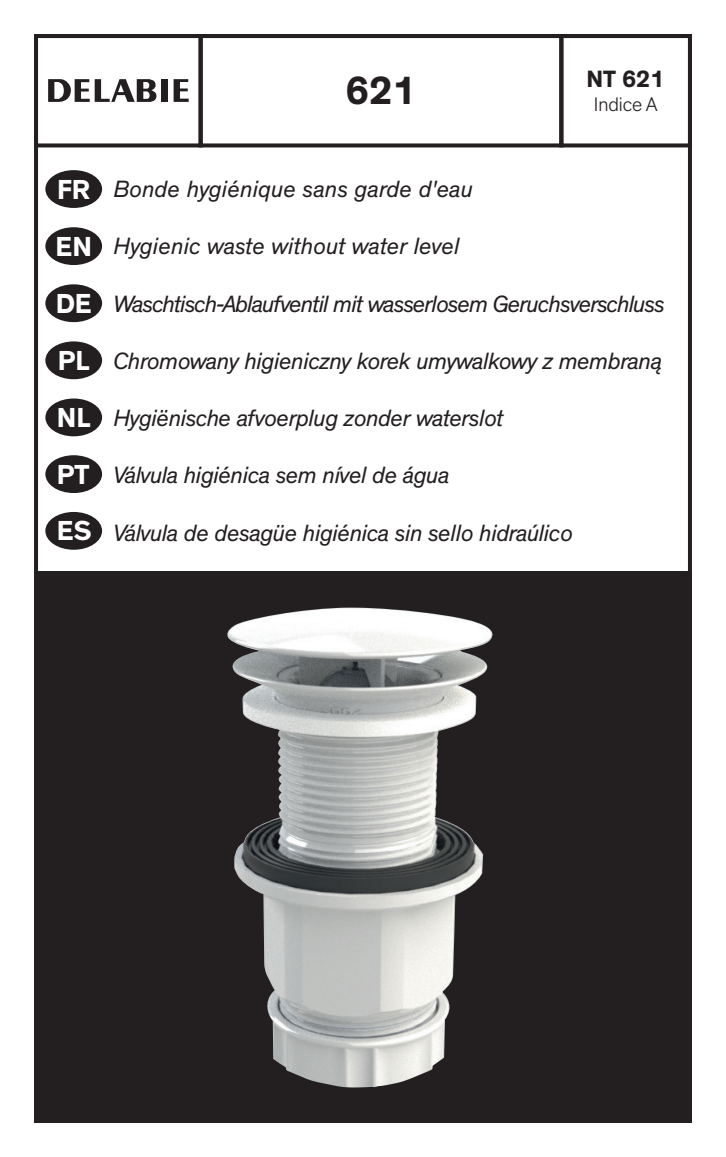
<style>
.page{position:relative;width:726px;height:1157px;background:#fff}
.page>*{position:absolute;margin:0;border:0;box-sizing:border-box;transform-origin:0 0}
.t1{font:700 40px "Theinhardt";color:#231f20}
.t2{font:700 28px "Theinhardt";color:#fff}
.t3{font:italic 24px "Theinhardt";letter-spacing:-.02em;color:#231f20}
.t4{font:italic 24px "Theinhardt";color:#231f20}
.t5{font:italic 24px "Theinhardt";letter-spacing:-.04em;color:#231f20}
.t6{font:700 24px "Theinhardt";color:#231f20}
.t7{font:300 20px "Theinhardt";color:#231f20}
</style>
<div class="page">
<div style="left:34px;top:571px;width:658px;height:552px;background:#231f20"></div>
<img style="left:227px;top:607px;width:266px;height:480px">
<div style="left:34px;top:34px;width:169px;height:113px;border:4px solid #231f20"></div>
<div style="left:198px;top:34px;width:365px;height:113px;border:4px solid #231f20"></div>
<div style="left:559px;top:34px;width:133px;height:113px;border:4px solid #231f20"></div>
<svg style="left:48px;top:79px;width:108px;height:23px"></svg>
<div style="left:161px;top:79px;width:7px;height:23px;background:#231f20"></div>
<svg style="left:174px;top:79px;width:15px;height:23px"></svg>
<div style="left:45px;top:170px;width:57px;height:38px;background:#231f20;border-radius:50%"></div>
<div style="left:45px;top:227px;width:57px;height:38px;background:#231f20;border-radius:50%"></div>
<div style="left:45px;top:284px;width:57px;height:38px;background:#231f20;border-radius:50%"></div>
<div style="left:45px;top:341px;width:57px;height:38px;background:#231f20;border-radius:50%"></div>
<div style="left:45px;top:398px;width:57px;height:38px;background:#231f20;border-radius:50%"></div>
<div style="left:34px;top:34px;width:658px;height:1089px;border:4px solid #231f20"></div>
<div style="left:45px;top:455px;width:57px;height:38px;background:#231f20;border-radius:50%"></div>
<div style="left:45px;top:512px;width:57px;height:38px;background:#231f20;border-radius:50%"></div>
<p class="t1" style="left:345px;top:66px;width:72px">621</p>
<p class="t6" style="left:586px;top:64px;width:80px">NT 621</p>
<p class="t7" style="left:594px;top:93px;width:65px">Indice A</p>
<p class="t2" style="left:57px;top:172px;width:34px">FR</p>
<p class="t2" style="left:55px;top:229px;width:38px">EN</p>
<p class="t2" style="left:56px;top:286px;width:38px">DE</p>
<p class="t2" style="left:58px;top:343px;width:34px">PL</p>
<p class="t2" style="left:57px;top:400px;width:35px">NL</p>
<p class="t2" style="left:57px;top:457px;width:34px">PT</p>
<p class="t2" style="left:57px;top:513px;width:37px">ES</p>
<p class="t4" style="left:113px;top:175px;width:361px">Bonde hygiénique sans garde d'eau</p>
<p class="t4" style="left:113px;top:232px;width:347px">Hygienic waste without water level</p>
<p class="t5" style="left:113px;top:289px;width:553px">Waschtisch-Ablaufventil mit wasserlosem Geruchsverschluss</p>
<p class="t3" style="left:113px;top:347px;width:550px">Chromowany higieniczny korek umywalkowy z membraną</p>
<p class="t3" style="left:113px;top:404px;width:391px">Hygiënische afvoerplug zonder waterslot</p>
<p class="t3" style="left:113px;top:461px;width:337px">Válvula higiénica sem nível de água</p>
<p class="t3" style="left:113px;top:518px;width:461px">Válvula de desagüe higiénica sin sello hidraúlico</p>
</div>
